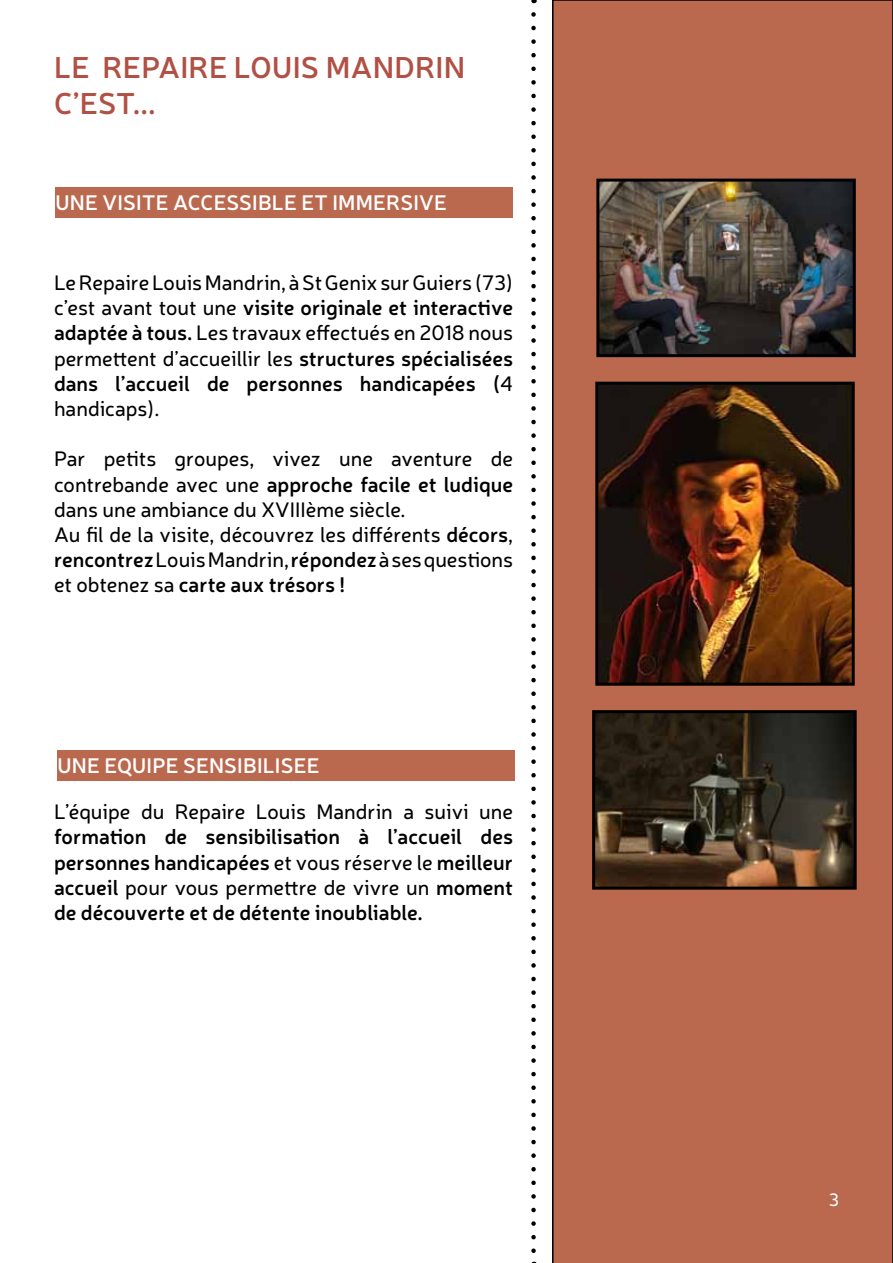
<style>
.page{position:relative;width:893px;height:1263px;background:#fff}
.page>*{position:absolute;margin:0;border:0;box-sizing:border-box;transform-origin:0 0}
.t1{font:600 30px "Neris";letter-spacing:.01em;color:#b15045}
.t2{font:21px/25.2px "Neris";color:#000;text-align:justify}
.t3{font:600 21px/25.2px "Neris";color:#000;text-align:justify}
.t4{font:600 21px "Neris";letter-spacing:.01em;color:#fff}
.t5{font:18px "Neris";color:#fff}
.s1{font-weight:600}
.s2{font-weight:400}
</style>
<div class="page">
<div style="left:552px;top:0;width:341px;height:1263px;background:#ba694e"></div>
<svg style="left:531px;top:14px;width:5px;height:1249px"></svg>
<img style="left:599px;top:386px;width:252px;height:296px">
<div style="left:595px;top:382px;width:260px;height:304px;border:3px solid #000"></div>
<img style="left:596px;top:714px;width:257px;height:172px">
<div style="left:592px;top:710px;width:265px;height:180px;border:3px solid #000"></div>
<img style="left:600px;top:183px;width:252px;height:170px">
<div style="left:596px;top:179px;width:260px;height:178px;border:3px solid #000"></div>
<div style="left:56px;top:187px;width:457px;height:30px;background:#ba694e"></div>
<div style="left:57px;top:750px;width:458px;height:30px;background:#ba694e"></div>
<h1 class="t1" style="left:54px;top:46px;width:87px">Le Repaire</h1>
<h1 class="t1" style="left:234px;top:46px;width:233px">Louis Mandri n</h1>
<h1 class="t1" style="left:54px;top:82px;width:103px">c’EST...</h1>
<p class="t4" style="left:56px;top:188px;width:170px">une visite accessi</p>
<p class="t4" style="left:258px;top:188px;width:88px">ble et immersi</p>
<p class="t4" style="left:419px;top:188px;width:27px">ve</p>
<p class="t2" style="left:54px;top:269px;width:461px">Le Repaire Louis Mandrin, à St Genix sur Guiers (73) c’est avant tout une <span class="s1">visite originale et interactive adaptée à tous.</span> Les travaux effectués en 2018 nous permettent d’accueillir les <span class="s1">structures spécialisées dans l’accueil de personnes handicapées (</span>4 handicaps).</p>
<p class="t2" style="left:54px;top:446px;width:461px;text-align:left">Par petits groupes, vivez une aventure de contrebande avec une <span class="s1">approche facile et ludique </span>dans une ambiance du XVIIIème siècle.<br>Au fil de la visite, découvrez les différents <span class="s1">décors</span>, <span class="s1">rencontrez</span> Louis Mandrin, <span class="s1">répondez</span> à ses questions et obtenez sa <span class="s1">carte aux trésors !</span></p>
<p class="t4" style="left:57px;top:751px;width:100px">une equipe</p>
<p class="t4" style="left:183px;top:751px;width:85px">sensibilisee</p>
<p class="t2" style="left:54px;top:798px;width:461px">L’équipe du Repaire Louis Mandrin a suivi une</p>
<p class="t3" style="left:54px;top:823px;width:461px">formation de sensibilisation à l’accueil des personnes handicapées <span class="s2">et vous réserve le</span> meilleur accueil <span class="s2">pour vous permettre de vivre un</span> moment de découverte et de détente inoubliable.</p>
<p class="t5" style="left:829px;top:1188px;width:12px">3</p>
</div>
